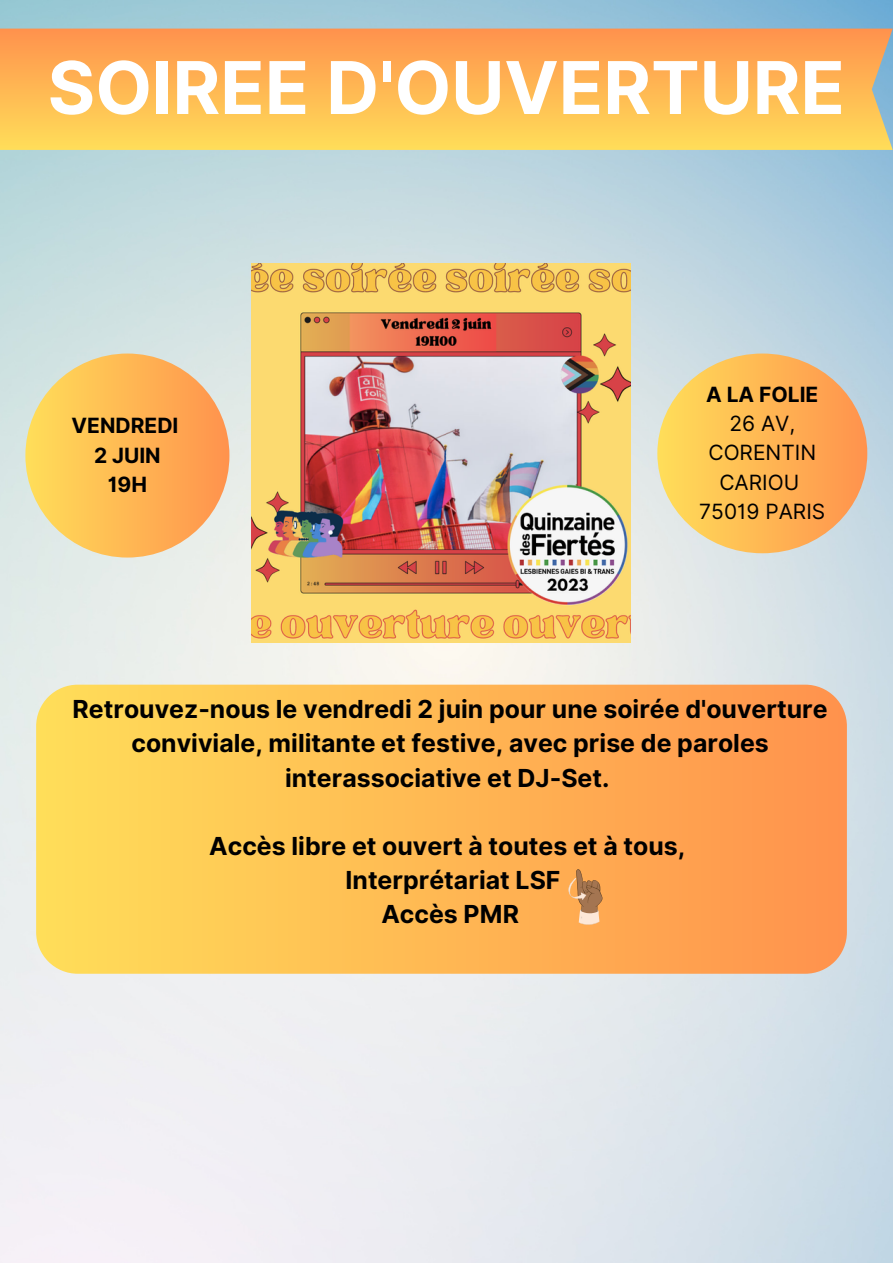
<style>
.page{position:relative;width:893px;height:1264px;background:#fff}
.page>*{position:absolute;margin:0;border:0;box-sizing:border-box;transform-origin:0 0}
.t1{font:700 72.75px "Inter";color:#fff}
.t2{font:700 24.75px/34px "Inter";color:#000;text-align:center}
.t3{font:21px/29.2px "Inter";color:#000;text-align:center}
.t4{font:700 21px "Inter";color:#000}
</style>
<div class="page">
<img style="left:0;top:0;width:892px;height:1262px">
<img style="left:252px;top:264px;width:379px;height:378px">
<svg style="left:0;top:29px;width:892px;height:121px;background:#fdb754"></svg>
<svg style="left:36px;top:684px;width:810px;height:289px;background:#feb854"></svg>
<div style="left:25px;top:353px;width:204px;height:204px;background:linear-gradient(to right,#fedf5b,#ff934d);border-radius:50%"></div>
<div style="left:657px;top:353px;width:210px;height:200px;background:linear-gradient(to right,#fedf5b,#ff924d);border-radius:50%"></div>
<svg style="left:567px;top:869px;width:35px;height:55px;background:#da9d63"></svg>
<p class="t1" style="left:48px;top:44px;width:798px">SOIREE D'OUVERTURE</p>
<p class="t4" style="left:71px;top:413px;width:108px">VENDREDI</p>
<p class="t4" style="left:94px;top:442px;width:68px">2 JUIN</p>
<p class="t4" style="left:108px;top:471px;width:41px">19H</p>
<p class="t4" style="left:706px;top:382px;width:114px">A LA FOLIE</p>
<p class="t3" style="left:708px;top:409px;width:109px">26 AV,<br>CORENTIN<br>CARIOU</p>
<p class="t3" style="left:699px;top:496px;width:127px">75019 PARIS</p>
<p class="t2" style="left:73px;top:692px;width:756px">Retrouvez-nous le vendredi 2 juin pour une soirée d'ouverture conviviale, militante et festive, avec prise de paroles interassociative et DJ-Set.</p>
<p class="t2" style="left:209px;top:828px;width:477px">Accès libre et ouvert à toutes et à tous,</p>
<p class="t2" style="left:345px;top:862px;width:216px">Interprétariat LSF</p>
<p class="t2" style="left:381px;top:897px;width:139px">Accès PMR</p>
</div>
